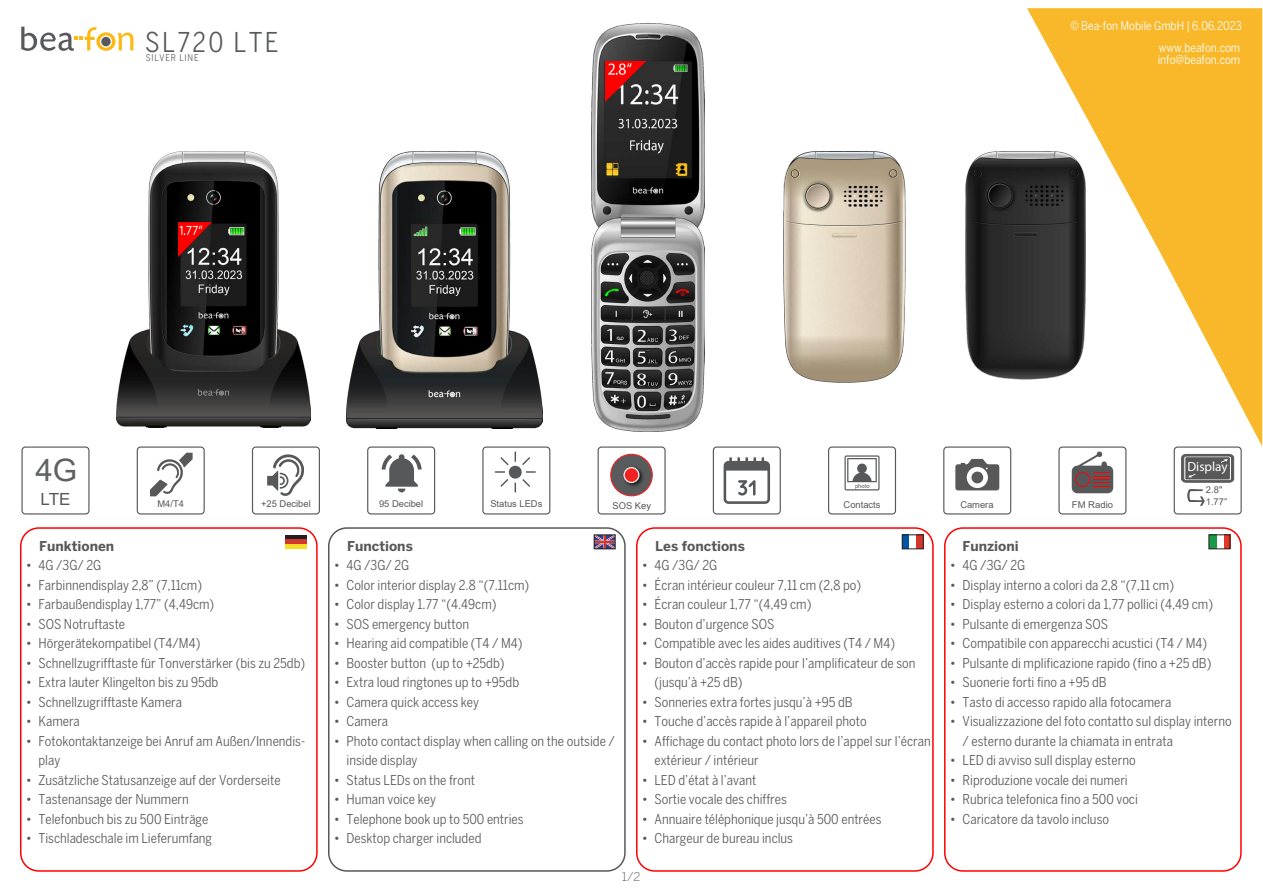
<style>
.page{position:relative;width:1263px;height:893px;background:#fff}
.page>*{position:absolute;margin:0;border:0;box-sizing:border-box;transform-origin:0 0}
.t1{font:30.9px "Arial";color:#606161}
.t2{font:condensed 27.15px "Benton Sans";letter-spacing:.085em;color:#58595b}
.t3{font:16.8px "Arial";color:#585858}
.t4{font:condensed 13.5px/19.5px "Benton Sans";color:#57585a}
.t5{font:700 13.5px "Benton Sans";color:#57585a}
.t6{font:13.2px "Myriad Pro";color:#fff}
.t7{font:condensed 12px/22px "Benton Sans";color:#fff;text-align:right}
.t8{font:300 12px "Benton Sans";color:#57585a}
.t9{font:9.3px/11.6px "Arial";color:#585858}
.t10{font:condensed 9.15px "Benton Sans";letter-spacing:.085em;color:#58595b}
.t11{font:5.85px "Arial";color:#585858}
</style>
<div class="page">
<svg style="left:1027px;top:8px;width:235px;height:438px;fill:#f8b82a"></svg>
<svg style="left:21px;top:27px;width:112px;height:24px"></svg>
<div style="left:101px;top:37px;width:10px;height:9px;background:#58595b;border-radius:50%"></div>
<div style="left:328px;top:527px;width:298px;height:345px;border:2px solid #57585a;border-radius:18px"></div>
<div style="left:636px;top:527px;width:298px;height:345px;border:2px solid #f00;border-radius:18px"></div>
<div style="left:944px;top:527px;width:298px;height:345px;border:2px solid #f00;border-radius:18px"></div>
<svg style="left:596px;top:537px;width:17px;height:10px"></svg>
<div style="left:594px;top:535px;width:21px;height:14px;border:1px solid #231f20"></div>
<div style="left:1223px;top:535px;width:7px;height:14px;background:#e23728"></div>
<div style="left:1209px;top:535px;width:7px;height:14px;background:#1c9947"></div>
<div style="left:902px;top:535px;width:7px;height:14px;background:#0155a5"></div>
<div style="left:916px;top:535px;width:7px;height:14px;background:#d5362b"></div>
<div style="left:902px;top:535px;width:21px;height:14px;border:1px solid #231f20"></div>
<div style="left:1058px;top:446px;width:68px;height:68px;border:1px solid #585858;border-radius:3px"></div>
<svg style="left:1072px;top:451px;width:41px;height:42px"></svg>
<div style="left:20px;top:527px;width:298px;height:345px;border:2px solid #f00;border-radius:18px"></div>
<hr style="left:285px;top:535px;width:21px;height:4px;background:#231f20">
<div style="left:285px;top:539px;width:21px;height:5px;background:#d2362c"></div>
<div style="left:285px;top:544px;width:21px;height:5px;background:#f8dd25"></div>
<div style="left:828px;top:446px;width:68px;height:68px;border:1px solid #585858;border-radius:3px"></div>
<svg style="left:844px;top:455px;width:35px;height:35px"></svg>
<div style="left:598px;top:446px;width:68px;height:68px;border:1px solid #585858;border-radius:3px"></div>
<div style="left:611px;top:454px;width:41px;height:42px;background:#585a5c;border-radius:50%"></div>
<div style="left:610px;top:454px;width:43px;height:42px;border:1px solid #ee2123;border-radius:50%"></div>
<img style="left:624px;top:467px;width:22px;height:23px">
<div style="left:624px;top:468px;width:15px;height:14px;background:#ee2123;border-radius:50%"></div>
<div style="left:623px;top:467px;width:16px;height:16px;border:1px solid #fff;border-radius:50%"></div>
<div style="left:713px;top:446px;width:68px;height:68px;border:1px solid #585858;border-radius:3px"></div>
<svg style="left:724px;top:457px;width:46px;height:47px"></svg>
<div style="left:21px;top:446px;width:69px;height:68px;border:1px solid #585858;border-radius:3px"></div>
<div style="left:367px;top:446px;width:68px;height:68px;border:1px solid #585858;border-radius:3px"></div>
<svg style="left:382px;top:454px;width:40px;height:38px"></svg>
<div style="left:137px;top:446px;width:68px;height:68px;border:1px solid #585858;border-radius:3px"></div>
<svg style="left:150px;top:453px;width:43px;height:43px"></svg>
<div style="left:1174px;top:446px;width:68px;height:68px;border:1px solid #585858;border-radius:3px"></div>
<svg style="left:1181px;top:454px;width:53px;height:52px"></svg>
<div style="left:943px;top:446px;width:68px;height:68px;border:1px solid #585858;border-radius:3px"></div>
<svg style="left:955px;top:459px;width:44px;height:31px"></svg>
<div style="left:252px;top:446px;width:68px;height:68px;border:1px solid #585858;border-radius:3px"></div>
<svg style="left:267px;top:454px;width:37px;height:42px"></svg>
<div style="left:482px;top:446px;width:68px;height:68px;border:1px solid #585858;border-radius:3px"></div>
<hr style="left:514px;top:452px;width:2px;height:40px;background:#57585a">
<hr style="left:495px;top:471px;width:40px;height:2px;background:#57585a">
<svg style="left:499px;top:456px;width:32px;height:32px"></svg>
<img style="left:116px;top:151px;width:194px;height:276px">
<img style="left:178px;top:223px;width:33px;height:34px">
<img style="left:347px;top:151px;width:195px;height:278px">
<img style="left:783px;top:151px;width:123px;height:232px">
<img style="left:965px;top:151px;width:150px;height:255px">
<img style="left:592px;top:23px;width:112px;height:409px">
<img style="left:605px;top:61px;width:43px;height:41px">
<h2 class="t2" style="left:145px;top:26px;width:135px">SL720 LTE</h2>
<p class="t10" style="left:146px;top:52px;width:55px">SILVER LINE</p>
<p class="t7" style="left:1070px;top:15px;width:173px">© Bea-fon Mobile GmbH | 6.06.2023 www.beafon.com</p>
<p class="t7" style="left:1158px;top:49px;width:84px">info@beafon.com</p>
<h1 class="t1" style="left:35px;top:458px;width:43px">4G</h1>
<p class="t3" style="left:41px;top:493px;width:31px">LTE</p>
<p class="t11" style="left:855px;top:483px;width:16px">photo</p>
<p class="t9" style="left:157px;top:499px;width:28px">M4/T4</p>
<p class="t9" style="left:379px;top:499px;width:46px">95 Decibel</p>
<p class="t9" style="left:261px;top:499px;width:51px">+25 Decibel</p>
<p class="t9" style="left:490px;top:499px;width:54px">Status LEDs</p>
<p class="t9" style="left:960px;top:500px;width:35px">Camera</p>
<p class="t9" style="left:843px;top:500px;width:38px">Contacts</p>
<p class="t9" style="left:613px;top:501px;width:40px">SOS Key</p>
<p class="t9" style="left:1072px;top:500px;width:43px">FM Radio</p>
<p class="t6" style="left:1187px;top:462px;width:42px">Display</p>
<p class="t9" style="left:1206px;top:485px;width:23px">2.8"<br>1.77î</p>
<p class="t5" style="left:39px;top:541px;width:76px">Funktionen</p>
<p class="t4" style="left:26px;top:556px;width:77px">• 4G /3G/ 2G</p>
<p class="t4" style="left:26px;top:575px;width:178px">• Farbinnendisplay 2,8” (7,11cm)</p>
<p class="t4" style="left:26px;top:595px;width:190px">• Farbaußendisplay 1,77” (4,49cm)</p>
<p class="t4" style="left:26px;top:614px;width:101px">• SOS Notruftaste</p>
<p class="t4" style="left:26px;top:634px;width:176px">• Hörgerätekompatibel (T4/M4)</p>
<p class="t4" style="left:26px;top:653px;width:281px">• Schnellzugrifftaste für Tonverstärker (bis zu 25db)</p>
<p class="t4" style="left:26px;top:673px;width:194px">• Extra lauter Klingelton bis zu 95db</p>
<p class="t4" style="left:26px;top:692px;width:158px">• Schnellzugrifftaste Kamera</p>
<p class="t4" style="left:26px;top:712px;width:56px">• Kamera</p>
<p class="t4" style="left:38px;top:731px;width:268px;text-indent:-13px">• Fotokontaktanzeige bei Anruf am Außen/Innendis&shy;play</p>
<p class="t4" style="left:26px;top:770px;width:256px">• Zusätzliche Statusanzeige auf der Vorderseite</p>
<p class="t4" style="left:26px;top:790px;width:165px">• Tastenansage der Nummern</p>
<p class="t4" style="left:26px;top:809px;width:184px">• Telefonbuch bis zu 500 Einträge</p>
<p class="t4" style="left:26px;top:829px;width:188px">• Tischladeschale im Lieferumfang</p>
<p class="t5" style="left:347px;top:541px;width:67px">Functions</p>
<p class="t4" style="left:334px;top:556px;width:77px">• 4G /3G/ 2G</p>
<p class="t4" style="left:334px;top:575px;width:197px">• Color interior display 2.8 “(7.11cm)</p>
<p class="t4" style="left:334px;top:595px;width:164px">• Color display 1.77 “(4.49cm)</p>
<p class="t4" style="left:334px;top:614px;width:137px">• SOS emergency button</p>
<p class="t4" style="left:334px;top:634px;width:190px">• Hearing aid compatible (T4 / M4)</p>
<p class="t4" style="left:334px;top:653px;width:172px">• Booster button (up to +25db)</p>
<p class="t4" style="left:334px;top:673px;width:187px">• Extra loud ringtones up to +95db</p>
<p class="t4" style="left:334px;top:692px;width:147px">• Camera quick access key</p>
<p class="t4" style="left:334px;top:712px;width:56px">• Camera</p>
<p class="t4" style="left:346px;top:731px;width:270px;text-indent:-13px">• Photo contact display when calling on the outside / inside display</p>
<p class="t4" style="left:334px;top:770px;width:143px">• Status LEDs on the front</p>
<p class="t4" style="left:334px;top:790px;width:104px">• Human voice key</p>
<p class="t4" style="left:334px;top:809px;width:191px">• Telephone book up to 500 entries</p>
<p class="t4" style="left:334px;top:829px;width:149px">• Desktop charger included</p>
<p class="t5" style="left:655px;top:541px;width:91px">Les fonctions</p>
<p class="t4" style="left:642px;top:556px;width:77px">• 4G /3G/ 2G</p>
<p class="t4" style="left:642px;top:575px;width:221px">• Écran intérieur couleur 7,11 cm (2,8 po)</p>
<p class="t4" style="left:642px;top:595px;width:171px">• Écran couleur 1,77 “(4,49 cm)</p>
<p class="t4" style="left:642px;top:614px;width:134px">• Bouton d’urgence SOS</p>
<p class="t4" style="left:642px;top:634px;width:255px">• Compatible avec les aides auditives (T4 / M4)</p>
<p class="t4" style="left:654px;top:653px;width:263px;text-indent:-13px">• Bouton d’accès rapide pour l’amplificateur de son (jusqu’à +25 dB)</p>
<p class="t4" style="left:642px;top:692px;width:212px">• Sonneries extra fortes jusqu’à +95 dB</p>
<p class="t4" style="left:642px;top:712px;width:226px">• Touche d’accès rapide à l’appareil photo</p>
<p class="t4" style="left:654px;top:731px;width:278px;text-indent:-13px">• Affichage du contact photo lors de l’appel sur l’écran extérieur / intérieur</p>
<p class="t4" style="left:642px;top:770px;width:116px">• LED d’état à l’avant</p>
<p class="t4" style="left:642px;top:790px;width:147px">• Sortie vocale des chiffres</p>
<p class="t4" style="left:642px;top:809px;width:241px">• Annuaire téléphonique jusqu’à 500 entrées</p>
<p class="t4" style="left:642px;top:829px;width:153px">• Chargeur de bureau inclus</p>
<p class="t8" style="left:622px;top:869px;width:20px">1/2</p>
<p class="t5" style="left:962px;top:541px;width:58px">Funzioni</p>
<p class="t4" style="left:950px;top:556px;width:77px">• 4G /3G/ 2G</p>
<p class="t4" style="left:950px;top:575px;width:226px">• Display interno a colori da 2,8 “(7,11 cm)</p>
<p class="t4" style="left:950px;top:595px;width:265px">• Display esterno a colori da 1,77 pollici (4,49 cm)</p>
<p class="t4" style="left:950px;top:614px;width:160px">• Pulsante di emergenza SOS</p>
<p class="t4" style="left:950px;top:634px;width:259px">• Compatibile con apparecchi acustici (T4 / M4)</p>
<p class="t4" style="left:950px;top:653px;width:263px">• Pulsante di mplificazione rapido (fino a +25 dB)</p>
<p class="t4" style="left:950px;top:673px;width:158px">• Suonerie forti fino a +95 dB</p>
<p class="t4" style="left:950px;top:692px;width:223px">• Tasto di accesso rapido alla fotocamera</p>
<p class="t4" style="left:962px;top:712px;width:271px;text-indent:-13px">• Visualizzazione del foto contatto sul display interno / esterno durante la chiamata in entrata</p>
<p class="t4" style="left:950px;top:751px;width:187px">• LED di avviso sull display esterno</p>
<p class="t4" style="left:950px;top:770px;width:179px">• Riproduzione vocale dei numeri</p>
<p class="t4" style="left:950px;top:790px;width:190px">• Rubrica telefonica fino a 500 voci</p>
<p class="t4" style="left:950px;top:809px;width:161px">• Caricatore da tavolo incluso</p>
</div>
